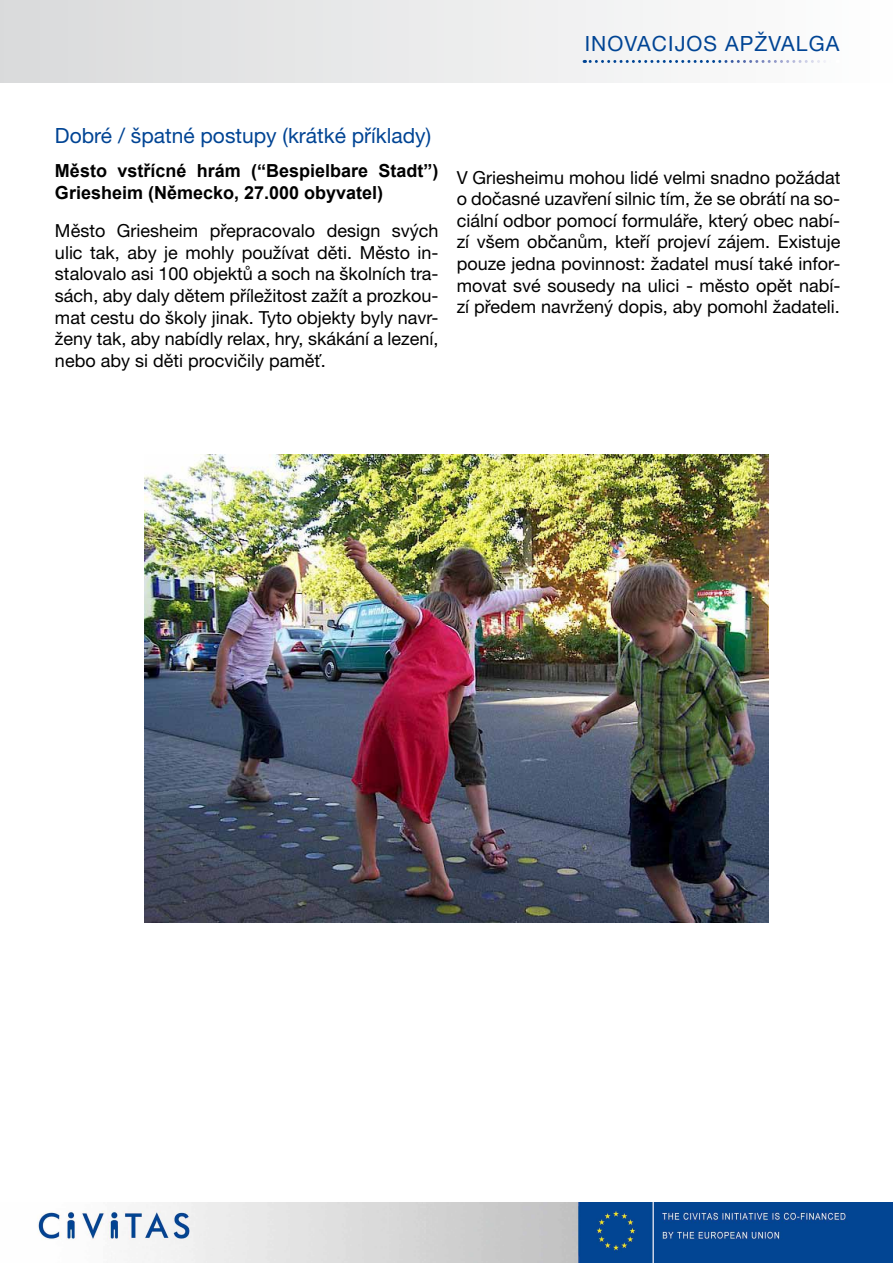
<style>
.page{position:relative;width:893px;height:1263px;background:#fff}
.page>*{position:absolute;margin:0;border:0;box-sizing:border-box;transform-origin:0 0}
.t1{font:21px "Helvetica Neue LT Pro";color:#004494}
.t2{font:21px "Helvetica Neue LT Pro";letter-spacing:.05em;color:#004494}
.t3{font:18px/21.6px "Helvetica Neue LT Pro";color:#000;text-align:justify}
.t4{font:700 18px/21.6px "Arial";color:#000}
</style>
<div class="page">
<img style="left:37px;top:1203px;width:856px;height:60px">
<div style="left:0;top:0;width:893px;height:82px;background:linear-gradient(to right,#d9dadb,#fefefe)"></div>
<svg style="left:584px;top:60px;width:247px;height:3px"></svg>
<img style="left:145px;top:454px;width:624px;height:468px">
<p class="t2" style="left:585px;top:31px;width:256px">Inovaci jos apžvalga</p>
<p class="t1" style="left:55px;top:123px;width:378px">Dobré / špatné postupy (krátké příklady)</p>
<p class="t4" style="left:55px;top:160px;width:385px">Město vstřícné hrám (“Bespielbare Stadt”)<br>Griesheim (Německo, 27.000 obyvatel)</p>
<p class="t3" style="left:55px;top:220px;width:385px">Město Griesheim přepracovalo design svých ulic tak, aby je mohly používat děti. Město in&shy;stalovalo asi 100 objektů a soch na školních tra&shy;sách, aby daly dětem příležitost zažít a prozkou&shy;mat cestu do školy jinak. Tyto objekty byly navr&shy;ženy tak, aby nabídly relax, hry, skákání a lezení, nebo aby si děti procvičily paměť.</p>
<p class="t3" style="left:457px;top:166px;width:385px">V Griesheimu mohou lidé velmi snadno požádat o dočasné uzavření silnic tím, že se obrátí na so&shy;ciální odbor pomocí formuláře, který obec nabí&shy;zí všem občanům, kteří projeví zájem. Existuje pouze jedna povinnost: žadatel musí také infor&shy;movat své sousedy na ulici - město opět nabí&shy;zí předem navržený dopis, aby pomohl žadateli.</p>
</div>
